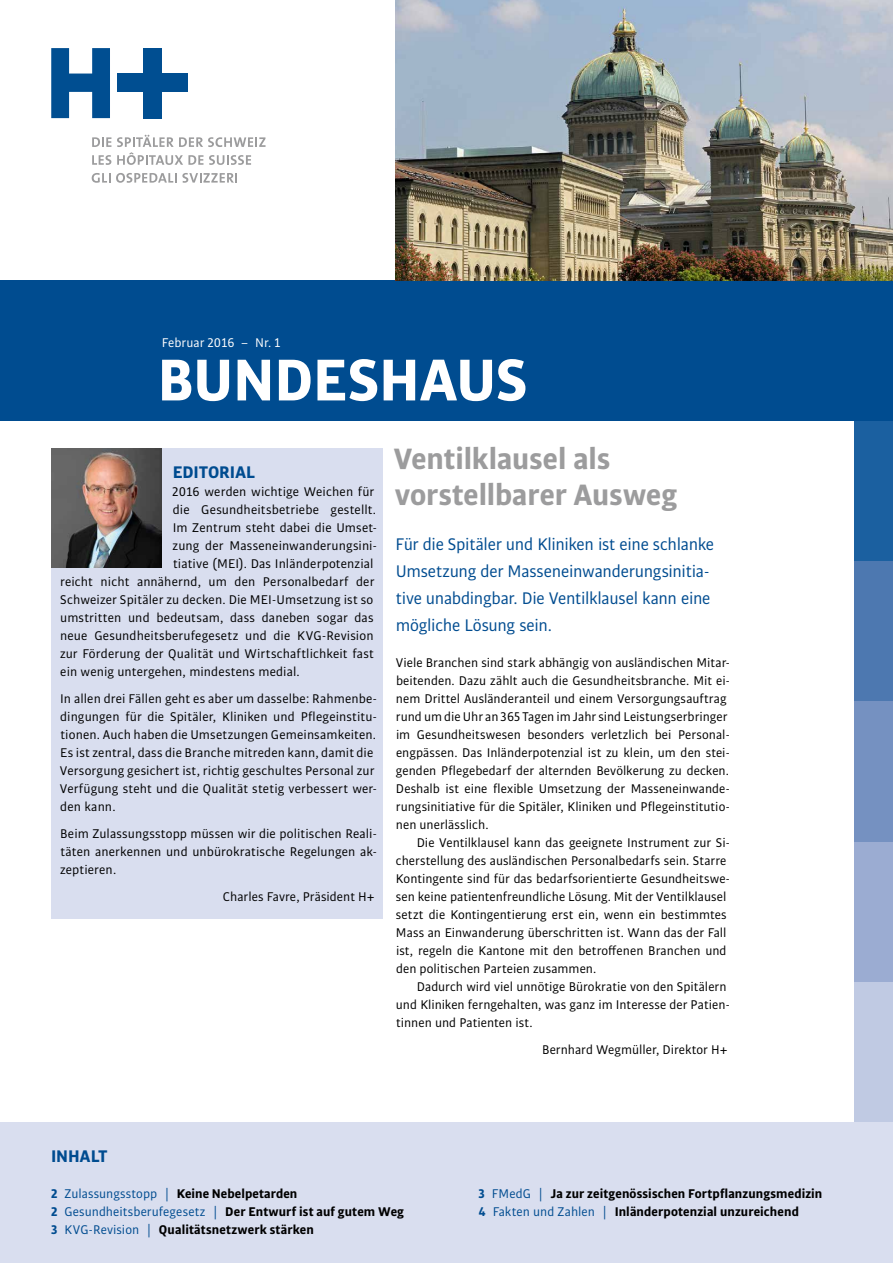
<style>
.page{position:relative;width:893px;height:1263px;background:#fff}
.page>*{position:absolute;margin:0;border:0;box-sizing:border-box;transform-origin:0 0}
.t1{font:700 63px "Bulo";letter-spacing:-.005em;color:#fff}
.t2{font:700 31.5px/36px "Bulo";color:#9c9c9d}
.t3{font:18px/27px "Bulo";letter-spacing:-.015em;color:#004c90}
.t4{font:700 18px "Bulo";letter-spacing:.005em;color:#004c90}
.t5{font:13.5px/18px "Bulo";letter-spacing:.005em;color:#000}
.t6{font:700 13.5px/18px "Bulo";letter-spacing:.01em;color:#000}
.t7{font:13.5px "Bulo";color:#fff}
.s1{color:#004c90}
.s2{font-weight:400;color:#004c90}
</style>
<div class="page">
<div style="left:855px;top:421px;width:38px;height:140px;background:#1b60a0"></div>
<div style="left:855px;top:561px;width:38px;height:141px;background:#4d78b0"></div>
<div style="left:855px;top:702px;width:38px;height:140px;background:#7591c1"></div>
<div style="left:855px;top:842px;width:38px;height:140px;background:#9bacd2"></div>
<div style="left:855px;top:982px;width:38px;height:141px;background:#c0cae3"></div>
<div style="left:0;top:1123px;width:893px;height:140px;background:#d9deef"></div>
<div style="left:0;top:281px;width:893px;height:140px;background:#004c90"></div>
<svg style="left:92px;top:137px;width:19px;height:10px"></svg>
<svg style="left:92px;top:155px;width:19px;height:10px"></svg>
<svg style="left:117px;top:135px;width:149px;height:30px"></svg>
<svg style="left:92px;top:173px;width:18px;height:10px"></svg>
<svg style="left:116px;top:173px;width:121px;height:10px"></svg>
<svg style="left:51px;top:48px;width:59px;height:70px"></svg>
<div style="left:118px;top:74px;width:70px;height:18px;background:#004e91"></div>
<div style="left:143px;top:48px;width:19px;height:70px;background:#004e91"></div>
<div style="left:51px;top:448px;width:332px;height:471px;background:#d9deef"></div>
<img style="left:51px;top:448px;width:111px;height:120px">
<img style="left:395px;top:0;width:498px;height:281px">
<p class="t7" style="left:162px;top:334px;width:120px">Februar 2016 – Nr. 1</p>
<h1 class="t1" style="left:157px;top:339px;width:372px">BUNDESHAUS</h1>
<h3 class="t4" style="left:173px;top:460px;width:84px">EDITORIAL</h3>
<p class="t5" style="left:172px;top:482px;width:204px">2016 werden wichtige Weichen für</p>
<p class="t5" style="left:173px;top:500px;width:205px">die Gesundheitsbetriebe gestellt.</p>
<p class="t5" style="left:173px;top:518px;width:206px">Im Zentrum steht dabei die Umset-</p>
<p class="t5" style="left:173px;top:536px;width:206px">zung der Masseneinwanderungsini-</p>
<p class="t5" style="left:173px;top:554px;width:202px">tiative (MEI). Das Inländerpotenzial</p>
<p class="t5" style="left:60px;top:572px;width:316px">reicht nicht annähernd, um den Personalbedarf der</p>
<p class="t5" style="left:60px;top:590px;width:315px">Schweizer Spitäler zu decken. Die MEI-Umsetzung ist so</p>
<p class="t5" style="left:60px;top:608px;width:315px">umstritten und bedeutsam, dass daneben sogar das</p>
<p class="t5" style="left:60px;top:626px;width:315px">neue Gesundheitsberufegesetz und die KVG-Revision</p>
<p class="t5" style="left:60px;top:644px;width:315px">zur Förderung der Qualität und Wirtschaftlichkeit fast</p>
<p class="t5" style="left:60px;top:662px;width:241px">ein wenig untergehen, mindestens medial.</p>
<p class="t5" style="left:60px;top:689px;width:318px">In allen drei Fällen geht es aber um dasselbe: Rahmenbe&shy;dingungen für die Spitäler, Kliniken und Pflegeinstitu&shy;tionen. Auch haben die Umsetzungen Gemeinsamkeiten.<br>Es ist zentral, dass die Branche mitreden kann, damit die Versorgung gesichert ist, richtig geschultes Personal zur Verfügung steht und die Qualität stetig verbessert wer&shy;den kann.</p>
<p class="t5" style="left:60px;top:824px;width:318px;text-align:justify">Beim Zulassungsstopp müssen wir die politischen Reali&shy;täten anerkennen und unbürokratische Regelungen ak&shy;zeptieren.</p>
<p class="t5" style="left:223px;top:887px;width:154px">Charles Favre, Präsident H+</p>
<h2 class="t2" style="left:394px;top:440px;width:285px">Ventilklausel als vorstellbarer Ausweg</h2>
<h3 class="t3" style="left:396px;top:530px;width:320px">Für die Spitäler und Kliniken ist eine schlanke Umsetzung der Masseneinwanderungsinitia&shy;tive unabdingbar. Die Ventilklausel kann eine mögliche Lösung sein.</h3>
<p class="t5" style="left:396px;top:653px;width:336px">Viele Branchen sind stark abhängig von ausländischen Mitar&shy;beitenden. Dazu zählt auch die Gesundheitsbranche. Mit ei&shy;nem Drittel Ausländeranteil und einem Versorgungsauftrag rund um die Uhr an 365 Tagen im Jahr sind Leistungserbringer im Gesundheitswesen besonders verletzlich bei Personal&shy;engpässen. Das Inländerpotenzial ist zu klein, um den stei&shy;genden Pflegebedarf der alternden Bevölkerung zu decken.<br>Deshalb ist eine flexible Umsetzung der Masseneinwande&shy;rungsinitiative für die Spitäler, Kliniken und Pflegeinstitutio&shy;nen unerlässlich.</p>
<p class="t5" style="left:396px;top:833px;width:335px;text-indent:21px">Die Ventilklausel kann das geeignete Instrument zur Si&shy;cherstellung des ausländischen Personalbedarfs sein. Starre Kontingente sind für das bedarfsorientierte Gesundheitswe&shy;sen keine patientenfreundliche Lösung. Mit der Ventilklausel setzt die Kontingentierung erst ein, wenn ein bestimmtes Mass an Einwanderung überschritten ist. Wann das der Fall ist, regeln die Kantone mit den betroffenen Branchen und den politischen Parteien zusammen.</p>
<p class="t5" style="left:396px;top:977px;width:335px;text-indent:21px">Dadurch wird viel unnötige Bürokratie von den Spitälern und Kliniken ferngehalten, was ganz im Interesse der Patien&shy;tinnen und Patienten ist.</p>
<p class="t5" style="left:542px;top:1040px;width:187px">Bernhard Wegmüller, Direktor H+</p>
<h3 class="t4" style="left:51px;top:1145px;width:58px">INHALT</h3>
<p class="t6" style="left:51px;top:1184px;width:355px"><span class="s1">2</span> <span class="s2">Zulassungsstopp |</span> Keine Nebelpetarden<br><span class="s1">2</span> <span class="s2">Gesundheitsberufegesetz |</span> Der Entwurf ist auf gutem Weg<br><span class="s1">3</span> <span class="s2">KVG-Revision |</span> Qualitätsnetzwerk stärken</p>
<p class="t6" style="left:478px;top:1184px;width:346px"><span class="s1">3</span> <span class="s2">FMedG |</span> Ja zur zeitgenössischen Fortpflanzungsmedizin<br><span class="s1">4</span> <span class="s2">Fakten und Zahlen |</span> Inländerpotenzial unzureichend</p>
</div>
